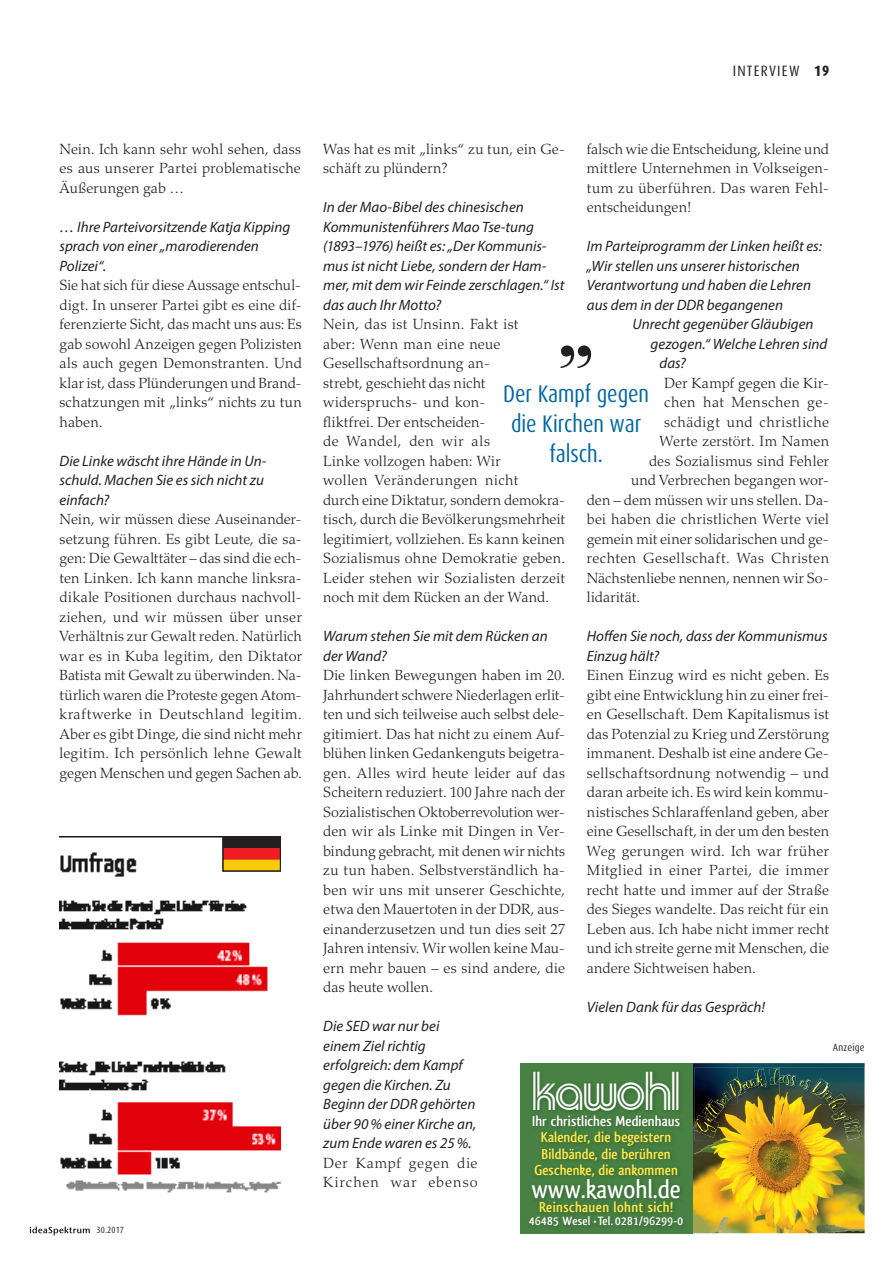
<style>
.page{position:relative;width:893px;height:1263px;background:#fff}
.page>*{position:absolute;margin:0;border:0;box-sizing:border-box;transform-origin:0 0}
.t1{font:49.5px "Kawohl Pi";color:#fff}
.t2{font:500 27px "Qlassik";color:#fff}
.Zitat_blau{font:condensed 24px/30px "Dax OT";color:#00679d;text-align:center;scale:.96 1}
.Text_Frage{font:italic 15px/19.5px "Myriad Pro";color:#231f20}
.t3{font:700 15px/16.5px "Qlassik";color:#ffe94d;text-align:center}
.t4{font:700 15px "Qlassik";letter-spacing:.02em;color:#ffe94d}
.t5{font:condensed 15px "Dax OT";letter-spacing:.08em;color:#231f20}
.Text_Antwort{font:300 14.7px/19.5px "Palatino LT Std";letter-spacing:.015em;color:#231f20;text-align:justify}
.Text_Antwort-2{font:300 14.7px/19.5px "Palatino LT Std";letter-spacing:.06em;color:#231f20}
.Text_Antwort-3{font:300 14.7px "Palatino LT Std";letter-spacing:-.005em;color:#231f20}
.Text_Antwort-4{font:300 14.7px "Palatino LT Std";letter-spacing:.035em;color:#231f20}
.Text_Antwort-5{font:300 14.7px "Palatino LT Std";letter-spacing:.04em;color:#231f20}
.t6{font:700 12.6px "Qlassik";letter-spacing:.02em;color:#fff}
.Anzeige{font:condensed 10.5px "Dax OT";letter-spacing:.02em;color:#231f20}
.t7{font:condensed 9px "Dax OT";letter-spacing:.01em;color:#231f20}
.s1{font-weight:800}
.s2{color:#fff}
</style>
<div class="page">
<svg style="left:30px;top:1226px;width:60px;height:9px"></svg>
<svg style="left:560px;top:345px;width:31px;height:23px"></svg>
<img style="left:692px;top:1063px;width:173px;height:170px">
<div style="left:520px;top:1063px;width:172px;height:170px;background:#488143"></div>
<img style="left:695px;top:1067px;width:169px;height:74px">
<svg style="left:693px;top:1121px;width:3px;height:10px"></svg>
<img style="left:696px;top:1115px;width:23px;height:23px">
<img style="left:702px;top:1108px;width:2px;height:12px">
<svg style="left:704px;top:1091px;width:28px;height:31px"></svg>
<img style="left:727px;top:1077px;width:19px;height:21px">
<img style="left:754px;top:1069px;width:13px;height:18px">
<svg style="left:742px;top:1078px;width:17px;height:12px"></svg>
<img style="left:770px;top:1068px;width:10px;height:16px">
<svg style="left:779px;top:1074px;width:32px;height:16px"></svg>
<img style="left:811px;top:1078px;width:19px;height:20px">
<img style="left:828px;top:1094px;width:19px;height:18px">
<svg style="left:823px;top:1090px;width:12px;height:14px"></svg>
<img style="left:831px;top:1109px;width:16px;height:14px">
<img style="left:859px;top:1119px;width:2px;height:8px">
<img style="left:859px;top:1127px;width:3px;height:13px">
<svg style="left:843px;top:1116px;width:16px;height:24px"></svg>
<img style="left:60px;top:836px;width:221px;height:357px">
<div style="left:223px;top:836px;width:58px;height:12px;background:#231f20"></div>
<div style="left:223px;top:848px;width:58px;height:12px;background:#ee1d23"></div>
<div style="left:223px;top:860px;width:58px;height:11px;background:#feca0a"></div>
<div style="left:223px;top:836px;width:58px;height:35px;border:1px solid #231f20"></div>
<p class="t5" style="left:733px;top:61px;width:98px">INTERVIEW <span class="s1">19</span></p>
<p class="Text_Antwort" style="left:60px;top:139px;width:243px">Nein. Ich kann sehr wohl sehen, dass es aus unserer Partei problematische Äußerungen gab …</p>
<p class="Text_Frage" style="left:60px;top:217px;width:232px">… Ihre Parteivorsitzende Katja Kipping sprach von einer „marodierenden<br>Polizei“.</p>
<p class="Text_Antwort" style="left:60px;top:276px;width:244px">Sie hat sich für diese Aussage entschul&shy;digt. In unserer Partei gibt es eine dif&shy;ferenzierte Sicht, das macht uns aus: Es gab sowohl Anzeigen gegen Polizisten als auch gegen Demonstranten. Und klar ist, dass Plünderungen und Brand&shy;schatzungen mit „links“ nichts zu tun haben.</p>
<p class="Text_Frage" style="left:60px;top:451px;width:208px">Die Linke wäscht ihre Hände in Un&shy;schuld. Machen Sie es sich nicht zu einfach?</p>
<p class="Text_Antwort" style="left:60px;top:510px;width:244px">Nein, wir müssen diese Auseinander&shy;setzung führen. Es gibt Leute, die sa&shy;gen: Die Gewalttäter – das sind die ech&shy;ten Linken. Ich kann manche linksra&shy;dikale Positionen durchaus nachvoll&shy;ziehen, und wir müssen über unser Verhältnis zur Gewalt reden. Natürlich war es in Kuba legitim, den Diktator Batista mit Gewalt zu überwinden. Na&shy;türlich waren die Proteste gegen Atom&shy;kraftwerke in Deutschland legitim.<br>Aber es gibt Dinge, die sind nicht mehr legitim. Ich persönlich lehne Gewalt gegen Menschen und gegen Sachen ab.</p>
<p class="t7" style="left:96px;top:1224px;width:29px">30.2017</p>
<p class="Text_Antwort" style="left:323px;top:139px;width:243px">Was hat es mit „links“ zu tun, ein Ge&shy;schäft zu plündern?</p>
<p class="Text_Frage" style="left:323px;top:197px;width:243px">In der Mao-Bibel des chinesischen Kommunistenführers Mao Tse-tung (1893–1976) heißt es: „Der Kommunis&shy;mus ist nicht Liebe, sondern der Ham&shy;mer, mit dem wir Feinde zerschlagen.“ Ist das auch Ihr Motto?</p>
<p class="Text_Antwort" style="left:323px;top:315px;width:243px;text-align:left">Nein, das ist Unsinn. Fakt ist<br>aber: Wenn man eine neue<br>Gesellschaftsordnung an-<br>strebt, geschieht das nicht widerspruchs- und kon-<br>fliktfrei. Der entscheiden-<br>de Wandel, den wir als<br>Linke vollzogen haben: Wir<br>wollen Veränderungen nicht<br>durch eine Diktatur, sondern demokra&shy;tisch, durch die Bevölkerungsmehrheit legitimiert, vollziehen. Es kann keinen<br>Sozialismus ohne Demokratie geben.<br>Leider stehen wir Sozialisten derzeit noch mit dem Rücken an der Wand.</p>
<p class="Text_Frage" style="left:323px;top:626px;width:226px">Warum stehen Sie mit dem Rücken an der Wand?</p>
<p class="Text_Antwort" style="left:323px;top:666px;width:243px">Die linken Bewegungen haben im 20.<br>Jahrhundert schwere Niederlagen erlit&shy;ten und sich teilweise auch selbst dele&shy;gitimiert. Das hat nicht zu einem Auf&shy;blühen linken Gedankenguts beigetra&shy;gen. Alles wird heute leider auf das Scheitern reduziert. 100 Jahre nach der Sozialistischen Oktoberrevolution wer&shy;den wir als Linke mit Dingen in Ver&shy;bindung gebracht, mit denen wir nichts zu tun haben. Selbstverständlich ha&shy;ben wir uns mit unserer Geschichte, etwa den Mauertoten in der DDR, aus&shy;einanderzusetzen und tun dies seit 27<br>Jahren intensiv. Wir wollen keine Mau&shy;ern mehr bauen – es sind andere, die das heute wollen.</p>
<p class="Text_Frage" style="left:323px;top:1016px;width:155px">Die SED war nur bei einem Ziel richtig erfolgreich: dem Kampf gegen die Kirchen. Zu<br>Beginn der DDR gehörten über 90% einer Kirche an, zum Ende waren es 25%.</p>
<p class="Text_Antwort-2" style="left:323px;top:1153px;width:156px">Der Kampf gegen die<br>Kirchen war ebenso</p>
<p class="Text_Antwort" style="left:587px;top:139px;width:244px">falsch wie die Entscheidung, kleine und mittlere Unternehmen in Volkseigen&shy;tum zu überführen. Das waren Fehl&shy;entscheidungen!</p>
<p class="Text_Frage" style="left:587px;top:236px;width:237px">Im Parteiprogramm der Linken heißt es:</p>
<p class="Text_Frage" style="left:587px;top:256px;width:215px">„Wir stellen uns unserer historischen</p>
<p class="Text_Frage" style="left:587px;top:275px;width:226px">Verantwortung und haben die Lehren</p>
<p class="Text_Frage" style="left:587px;top:295px;width:198px">aus dem in der DDR begangenen</p>
<p class="Text_Frage" style="left:633px;top:314px;width:182px">Unrecht gegenüber Gläubigen</p>
<p class="Text_Frage" style="left:651px;top:334px;width:178px">gezogen.“ Welche Lehren sind</p>
<p class="Text_Frage" style="left:660px;top:353px;width:28px">das?</p>
<p class="Text_Antwort" style="left:664px;top:373px;width:167px">Der Kampf gegen die Kir-</p>
<p class="Text_Antwort" style="left:664px;top:393px;width:167px">chen hat Menschen ge-</p>
<p class="Text_Antwort-5" style="left:664px;top:413px;width:166px">schädigt und christliche</p>
<p class="Text_Antwort" style="left:660px;top:432px;width:171px">Werte zerstört. Im Namen</p>
<p class="Text_Antwort" style="left:649px;top:451px;width:182px">des Sozialismus sind Fehler</p>
<p class="Text_Antwort" style="left:631px;top:471px;width:200px">und Verbrechen begangen wor-</p>
<p class="Text_Antwort" style="left:587px;top:490px;width:244px">den – dem müssen wir uns stellen. Da-</p>
<p class="Text_Antwort" style="left:587px;top:510px;width:244px">bei haben die christlichen Werte viel</p>
<p class="Text_Antwort" style="left:587px;top:529px;width:244px">gemein mit einer solidarischen und ge-</p>
<p class="Text_Antwort-4" style="left:587px;top:550px;width:244px">rechten Gesellschaft. Was Christen</p>
<p class="Text_Antwort-3" style="left:587px;top:569px;width:244px">Nächstenliebe nennen, nennen wir So-</p>
<p class="Text_Antwort" style="left:587px;top:588px;width:55px">lidarität.</p>
<p class="Text_Frage" style="left:587px;top:626px;width:242px">Hoffen Sie noch, dass der Kommunismus<br>Einzug hält?</p>
<p class="Text_Antwort" style="left:587px;top:666px;width:244px">Einen Einzug wird es nicht geben. Es gibt eine Entwicklung hin zu einer frei&shy;en Gesellschaft. Dem Kapitalismus ist das Potenzial zu Krieg und Zerstörung immanent. Deshalb ist eine andere Ge&shy;sellschaftsordnung notwendig – und daran arbeite ich. Es wird kein kommu&shy;nistisches Schlaraffenland geben, aber eine Gesellschaft, in der um den besten Weg gerungen wird. Ich war früher Mitglied in einer Partei, die immer recht hatte und immer auf der Straße des Sieges wandelte. Das reicht für ein Leben aus. Ich habe nicht immer recht und ich streite gerne mit Menschen, die andere Sichtweisen haben.</p>
<p class="Text_Frage" style="left:587px;top:997px;width:180px">Vielen Dank für das Gespräch!</p>
<p class="Zitat_blau" style="left:503px;top:378px;width:154px">Der Kampf gegen die Kirchen war falsch.</p>
<p class="Anzeige" style="left:833px;top:1040px;width:33px">Anzeige</p>
<p class="t1" style="left:528px;top:1071px;width:157px">K</p>
<p class="t3" style="left:532px;top:1112px;width:150px"><span class="s2">Ihr christliches Medienhaus<br></span>Kalender, die begeistern<br>Bildbände, die berühren<br>Geschenke, die ankommen</p>
<p class="t2" style="left:532px;top:1173px;width:151px">www.kawohl.de</p>
<p class="t4" style="left:539px;top:1198px;width:136px">Reinschauen lohnt sich!</p>
<p class="t6" style="left:529px;top:1213px;width:155px">46485 Wesel • Tel. 0281/96299-0</p>
</div>
